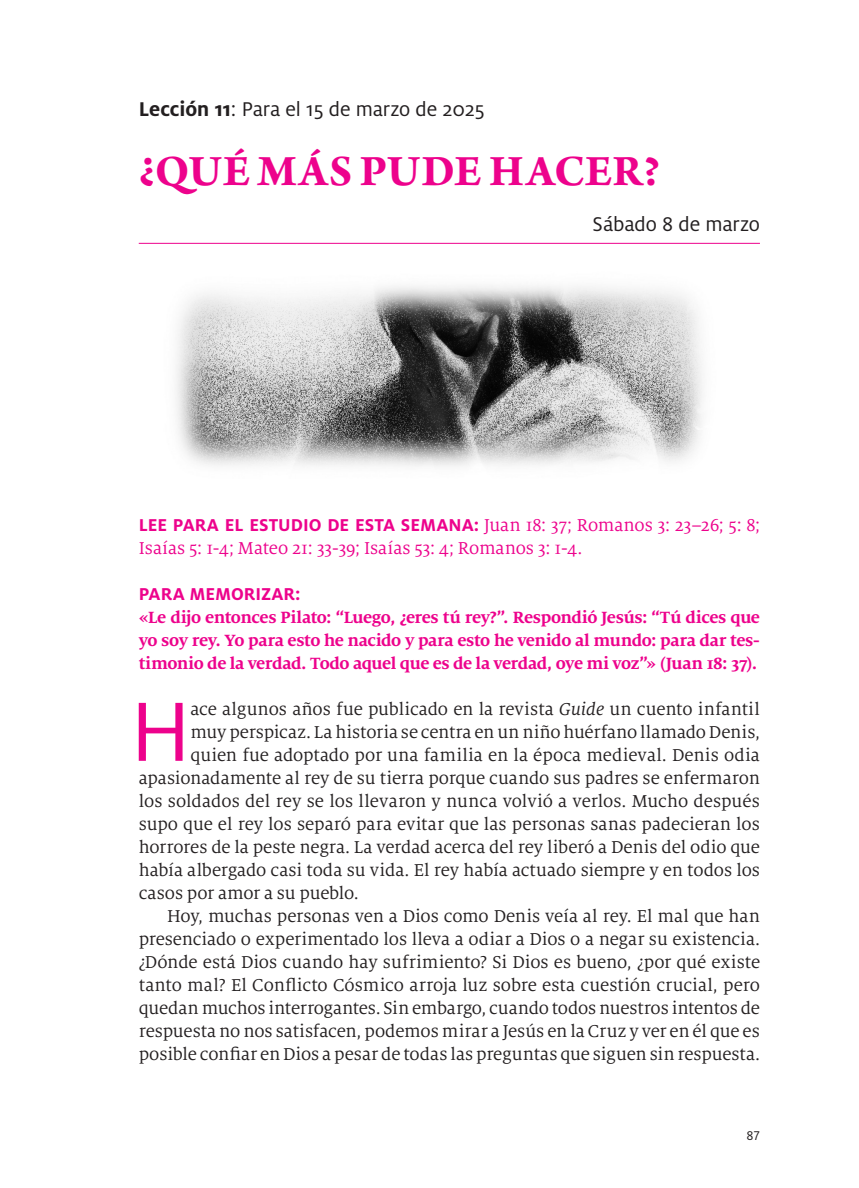
<style>
.page{position:relative;width:859px;height:1188px;background:#fff}
.page>*{position:absolute;margin:0;border:0;box-sizing:border-box;transform-origin:0 0}
.t1{font:93px "Milo Pro";color:#ed028c}
.t2{font:700 46px "Arno Pro";letter-spacing:.01em;color:#ed028c}
.t3{font:22px "Milo Pro";letter-spacing:-.005em;color:#231f20}
.t4{font:19px "Milo Serif Pro";letter-spacing:-.005em;color:#231f20}
.t5{font:700 19px "Milo Pro";color:#ed028c}
.t6{font:19px "Milo Serif Pro";letter-spacing:-.005em;color:#ed028c}
.t7{font:700 18px/23px "Milo Serif Pro";letter-spacing:-.025em;color:#ed028c;text-align:justify}
.t8{font:14px "Milo Pro";color:#231f20}
.s1{font-weight:700}
.s2{font-family:"Milo Serif Pro";font-weight:400}
.s3{font-style:italic}
</style>
<div class="page">
<img style="left:176px;top:286px;width:526px;height:180px">
<hr style="left:139px;top:243px;width:620px;height:1px;background:#ed028c">
<p class="t3" style="left:139px;top:97px;width:347px"><span class="s1">Lección 11</span>: Para el 15 de marzo de 2025</p>
<h2 class="t2" style="left:139px;top:145px;width:523px">¿QUÉ MÁS PUDE HACER?</h2>
<p class="t3" style="left:592px;top:212px;width:169px">Sábado 8 de marzo</p>
<p class="t5" style="left:139px;top:514px;width:622px">LEE PARA EL ESTUDIO DE ESTA SEMANA: <span class="s2">Juan 18: 37; Romanos 3: 23–26; 5: 8;</span></p>
<p class="t6" style="left:139px;top:537px;width:445px">Isaías 5: 1-4; Mateo 21: 33-39; Isaías 53: 4; Romanos 3: 1-4.</p>
<p class="t5" style="left:139px;top:583px;width:163px">PARA MEMORIZAR:</p>
<p class="t7" style="left:139px;top:605px;width:622px">«Le dijo entonces Pilato: “Luego, ¿eres tú rey?”. Respondió Jesús: “Tú dices que yo soy rey. Yo para esto he nacido y para esto he venido al mundo: para dar tes&shy;timonio de la verdad. Todo aquel que es de la verdad, oye mi voz”» (Juan 18: 37).</p>
<h1 class="t1" style="left:130px;top:680px;width:62px">H</h1>
<p class="t4" style="left:190px;top:698px;width:571px">ace algunos años fue publicado en la revista <span class="s3">Guide</span> un cuento infantil</p>
<p class="t4" style="left:190px;top:721px;width:571px">muy perspicaz. La historia se centra en un niño huérfano llamado Denis,</p>
<p class="t4" style="left:190px;top:744px;width:571px">quien fue adoptado por una familia en la época medieval. Denis odia</p>
<p class="t4" style="left:139px;top:767px;width:622px">apasionadamente al rey de su tierra porque cuando sus padres se enfermaron</p>
<p class="t4" style="left:139px;top:790px;width:622px">los soldados del rey se los llevaron y nunca volvió a verlos. Mucho después</p>
<p class="t4" style="left:139px;top:813px;width:622px">supo que el rey los separó para evitar que las personas sanas padecieran los</p>
<p class="t4" style="left:139px;top:836px;width:622px">horrores de la peste negra. La verdad acerca del rey liberó a Denis del odio que</p>
<p class="t4" style="left:139px;top:859px;width:622px">había albergado casi toda su vida. El rey había actuado siempre y en todos los</p>
<p class="t4" style="left:139px;top:882px;width:222px">casos por amor a su pueblo.</p>
<p class="t4" style="left:167px;top:905px;width:594px">Hoy, muchas personas ven a Dios como Denis veía al rey. El mal que han</p>
<p class="t4" style="left:139px;top:928px;width:622px">presenciado o experimentado los lleva a odiar a Dios o a negar su existencia.</p>
<p class="t4" style="left:139px;top:951px;width:622px">¿Dónde está Dios cuando hay sufrimiento? Si Dios es bueno, ¿por qué existe</p>
<p class="t4" style="left:139px;top:974px;width:622px">tanto mal? El Conflicto Cósmico arroja luz sobre esta cuestión crucial, pero</p>
<p class="t4" style="left:139px;top:997px;width:622px">quedan muchos interrogantes. Sin embargo, cuando todos nuestros intentos de</p>
<p class="t4" style="left:139px;top:1020px;width:622px">respuesta no nos satisfacen, podemos mirar a Jesús en la Cruz y ver en él que es</p>
<p class="t4" style="left:139px;top:1043px;width:622px">posible confiar en Dios a pesar de todas las preguntas que siguen sin respuesta.</p>
<p class="t8" style="left:746px;top:1127px;width:15px">87</p>
</div>
